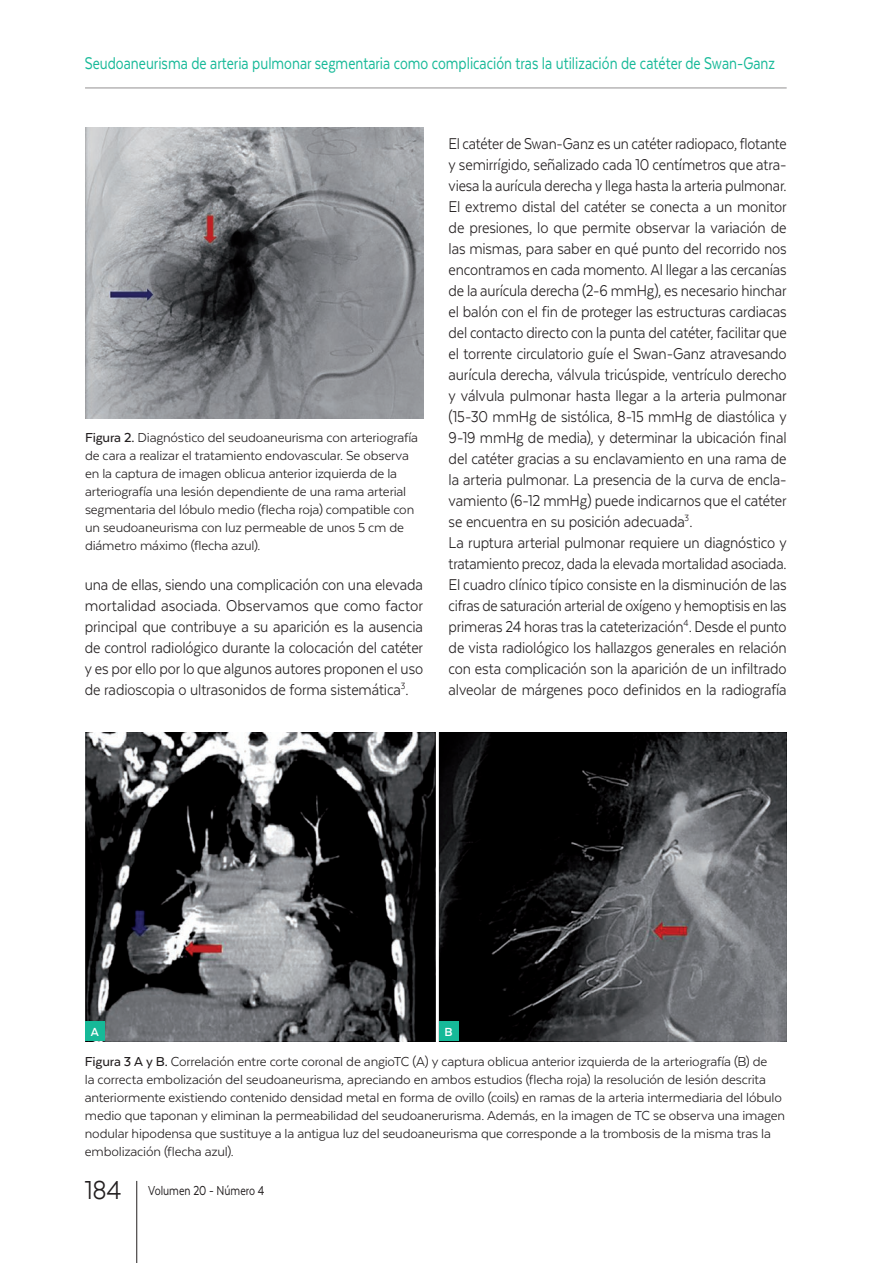
<style>
.page{position:relative;width:893px;height:1263px;background:#fff}
.page>*{position:absolute;margin:0;border:0;box-sizing:border-box;transform-origin:0 0}
.t1{font:19.5px "Texta";color:#16b998;scale:.8 1}
.INTER_Texto{font:18px/21px "Texta";letter-spacing:-.01em;color:#231f20;text-align:justify;scale:.88 1}
.INTER_Texto-2{font:18px/21px "Texta";letter-spacing:-.01em;color:#231f20;text-align:justify;scale:.9 1}
.INTER_Figura_pie_de{font:15px/18px "Texta";letter-spacing:-.01em;color:#231f20}
.t2{font:15px "Texta";color:#231f20;scale:.8 1}
.INTER_Figura_letra{font:700 13.5px "Texta";color:#fff}
.s1{font-weight:500}
.s2{font-size:30px}
</style>
<div class="page">
<img style="left:85px;top:128px;width:338px;height:290px">
<img style="left:85px;top:733px;width:702px;height:308px">
<div style="left:85px;top:1022px;width:19px;height:19px;background:#16b998"></div>
<div style="left:439px;top:1022px;width:19px;height:19px;background:#16b998"></div>
<hr style="left:436px;top:729px;width:3px;height:317px;background:#fff">
<hr style="left:85px;top:88px;width:702px;height:1px;background:#231f20">
<hr style="left:136px;top:1181px;width:1px;height:82px;background:#231f20">
<p class="t1" style="left:85px;top:53px;width:864px">Seudoaneurisma de arteria pulmonar segmentaria como complicación tras la utilización de catéter de Swan-Ganz</p>
<p class="INTER_Figura_pie_de" style="left:85px;top:428px;width:335px"><span class="s1">Figura 2.</span> Diagnóstico del seudoaneurisma con arteriografía de cara a realizar el tratamiento endovascular. Se observa en la captura de imagen oblicua anterior izquierda de la arteriografía una lesión dependiente de una rama arterial segmentaria del lóbulo medio (flecha roja) compatible con un seudoaneurisma con luz permeable de unos 5 cm de diámetro máximo (flecha azul).</p>
<p class="INTER_Texto-2" style="left:85px;top:573px;width:377px">una de ellas, siendo una complicación con una elevada mortalidad asociada. Observamos que como factor principal que contribuye a su aparición es la ausencia de control radiológico durante la colocación del catéter y es por ello por lo que algunos autores proponen el uso de radioscopia o ultrasonidos de forma sistemática<sup>3</sup>.</p>
<p class="INTER_Texto" style="left:449px;top:132px;width:386px">El catéter de Swan-Ganz es un catéter radiopaco, flotante y semirrígido, señalizado cada 10 centímetros que atra&shy;viesa la aurícula derecha y llega hasta la arteria pulmonar.<br>El extremo distal del catéter se conecta a un monitor de presiones, lo que permite observar la variación de las mismas, para saber en qué punto del recorrido nos encontramos en cada momento. Al llegar a las cercanías de la aurícula derecha (2-6 mmHg), es necesario hinchar el balón con el fin de proteger las estructuras cardiacas del contacto directo con la punta del catéter, facilitar que el torrente circulatorio guíe el Swan-Ganz atravesando aurícula derecha, válvula tricúspide, ventrículo derecho y válvula pulmonar hasta llegar a la arteria pulmonar (15-30 mmHg de sistólica, 8-15 mmHg de diastólica y 9-19 mmHg de media), y determinar la ubicación final del catéter gracias a su enclavamiento en una rama de la arteria pulmonar. La presencia de la curva de encla&shy;vamiento (6-12 mmHg) puede indicarnos que el catéter se encuentra en su posición adecuada<sup>3</sup>.</p>
<p class="INTER_Texto-2" style="left:449px;top:531px;width:377px">La ruptura arterial pulmonar requiere un diagnóstico y tratamiento precoz, dada la elevada mortalidad asociada.<br>El cuadro clínico típico consiste en la disminución de las cifras de saturación arterial de oxígeno y hemoptisis en las primeras 24 horas tras la cateterización<sup>4</sup>. Desde el punto de vista radiológico los hallazgos generales en relación con esta complicación son la aparición de un infiltrado alveolar de márgenes poco definidos en la radiografía</p>
<p class="INTER_Figura_letra" style="left:91px;top:1025px;width:10px">A</p>
<p class="INTER_Figura_letra" style="left:444px;top:1025px;width:10px">B</p>
<p class="INTER_Figura_pie_de" style="left:85px;top:1052px;width:702px"><span class="s1">Figura 3 A y B.</span> Correlación entre corte coronal de angioTC (A) y captura oblicua anterior izquierda de la arteriografía (B) de<br>la correcta embolización del seudoaneurisma, apreciando en ambos estudios (flecha roja) la resolución de lesión descrita anteriormente existiendo contenido densidad metal en forma de ovillo (coils) en ramas de la arteria intermediaria del lóbulo medio que taponan y eliminan la permeabilidad del seudoanerurisma. Además, en la imagen de TC se observa una imagen nodular hipodensa que sustituye a la antigua luz del seudoaneurisma que corresponde a la trombosis de la misma tras la embolización (flecha azul).</p>
<p class="t2" style="left:85px;top:1182px;width:226px"><span class="s2">184</span> Volumen 20 - Número 4</p>
</div>
